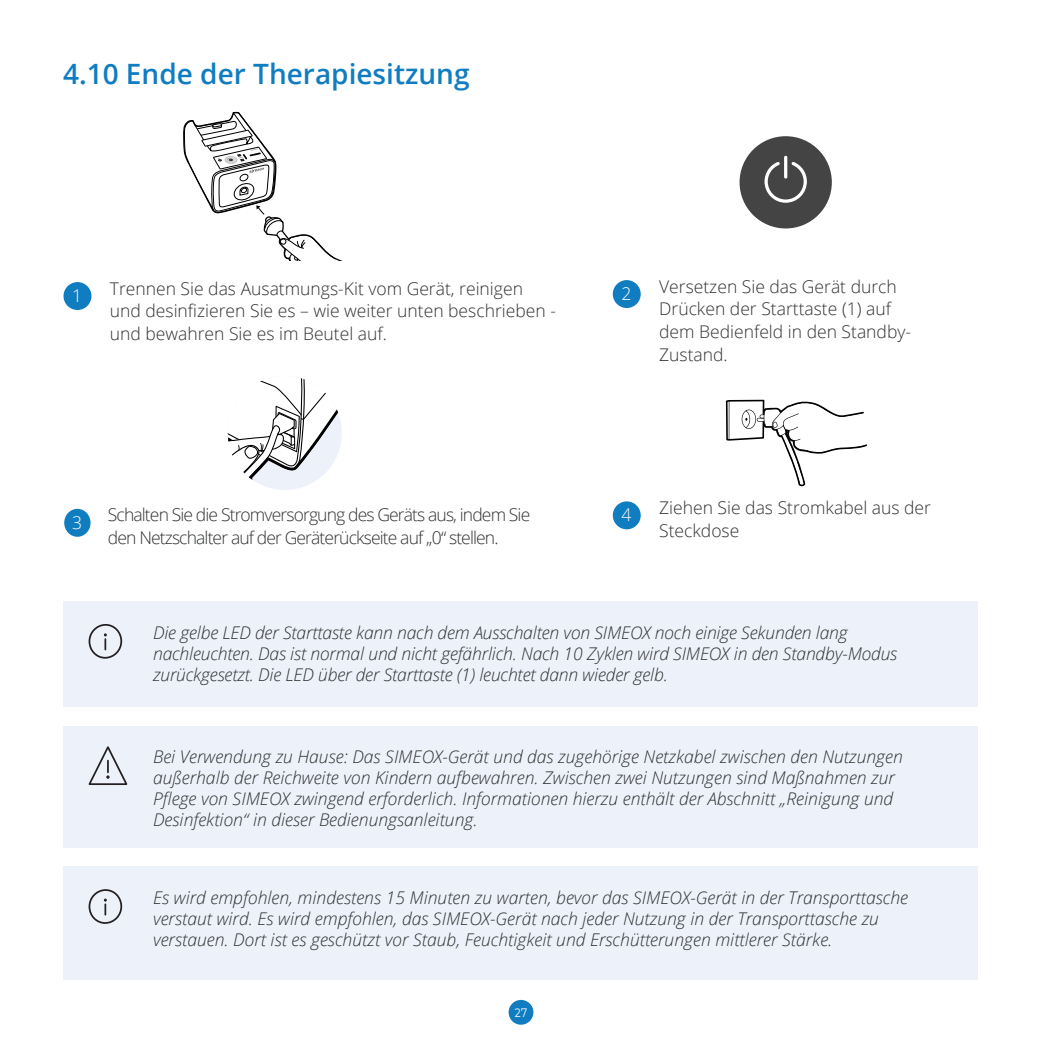
<style>
.page{position:relative;width:1042px;height:1042px;background:#fff}
.page>*{position:absolute;margin:0;border:0;box-sizing:border-box;transform-origin:0 0}
.t1{font:600 28px "Open Sans";color:#117dc1}
.t2{font:italic 300 17.5px/21px "Open Sans";color:#303131}
.t3{font:300 17.5px/22.8px "Open Sans";color:#303131}
.t4{font:300 17.5px/22.8px "Open Sans";letter-spacing:-.05em;color:#303131}
.t5{font:300 17.5px "Open Sans";color:#fff}
.t6{font:12.25px "Montserrat";color:#fff;scale:.85 1}
</style>
<div class="page">
<div style="left:508px;top:1000px;width:25px;height:24px;background:#117dc1;border-radius:50%"></div>
<div style="left:64px;top:601px;width:914px;height:105px;background:#edf1fa"></div>
<div style="left:64px;top:866px;width:914px;height:114px;background:#edf1fa"></div>
<div style="left:64px;top:726px;width:914px;height:122px;background:#edf1fa"></div>
<svg style="left:88px;top:746px;width:40px;height:39px"></svg>
<div style="left:63px;top:282px;width:28px;height:28px;background:#117dc1;border-radius:50%"></div>
<div style="left:64px;top:509px;width:27px;height:28px;background:#117dc1;border-radius:50%"></div>
<div style="left:613px;top:280px;width:28px;height:28px;background:#117dc1;border-radius:50%"></div>
<div style="left:613px;top:501px;width:28px;height:28px;background:#117dc1;border-radius:50%"></div>
<div style="left:739px;top:136px;width:93px;height:92px;background:#454444;border-radius:50%"></div>
<hr style="left:784px;top:156px;width:3px;height:23px;background:#fff;border-radius:2px">
<svg style="left:764px;top:162px;width:43px;height:41px"></svg>
<svg style="left:228px;top:378px;width:114px;height:112px"></svg>
<svg style="left:726px;top:400px;width:141px;height:87px"></svg>
<svg style="left:88px;top:624px;width:33px;height:35px"></svg>
<svg style="left:88px;top:889px;width:33px;height:35px"></svg>
<svg style="left:183px;top:112px;width:160px;height:149px"></svg>
<h1 class="t1" style="left:63px;top:55px;width:408px">4.10 Ende der Therapiesitzung</h1>
<p class="t5" style="left:72px;top:284px;width:11px">1</p>
<p class="t3" style="left:110px;top:276px;width:447px">Trennen Sie das Ausatmungs-Kit vom Gerät, reinigen und desinfizieren Sie es – wie weiter unten beschrieben - und bewahren Sie es im Beutel auf.</p>
<p class="t5" style="left:72px;top:510px;width:11px">3</p>
<p class="t4" style="left:108px;top:503px;width:424px">Schalten Sie die Stromversorgung des Geräts aus, indem Sie den Netzschalter auf der Geräterückseite auf „0“ stellen.</p>
<p class="t5" style="left:621px;top:282px;width:11px">2</p>
<p class="t3" style="left:659px;top:274px;width:253px">Versetzen Sie das Gerät durch<br>Drücken der Starttaste (1) auf dem Bedienfeld in den Standby-<br>Zustand.</p>
<p class="t5" style="left:621px;top:503px;width:11px">4</p>
<p class="t3" style="left:659px;top:496px;width:273px">Ziehen Sie das Stromkabel aus der<br>Steckdose</p>
<p class="t2" style="left:153px;top:621px;width:746px">Die gelbe LED der Starttaste kann nach dem Ausschalten von SIMEOX noch einige Sekunden lang nachleuchten. Das ist normal und nicht gefährlich. Nach 10 Zyklen wird SIMEOX in den Standby-Modus zurückgesetzt. Die LED über der Starttaste (1) leuchtet dann wieder gelb.</p>
<p class="t2" style="left:153px;top:745px;width:751px">Bei Verwendung zu Hause: Das SIMEOX-Gerät und das zugehörige Netzkabel zwischen den Nutzungen außerhalb der Reichweite von Kindern aufbewahren. Zwischen zwei Nutzungen sind Maßnahmen zur Pflege von SIMEOX zwingend erforderlich. Informationen hierzu enthält der Abschnitt „Reinigung und Desinfektion“ in dieser Bedienungsanleitung.</p>
<p class="t2" style="left:153px;top:886px;width:756px">Es wird empfohlen, mindestens 15 Minuten zu warten, bevor das SIMEOX-Gerät in der Transporttasche verstaut wird. Es wird empfohlen, das SIMEOX-Gerät nach jeder Nutzung in der Transporttasche zu verstauen. Dort ist es geschützt vor Staub, Feuchtigkeit und Erschütterungen mittlerer Stärke.</p>
<p class="t6" style="left:515px;top:1004px;width:16px">27</p>
</div>
